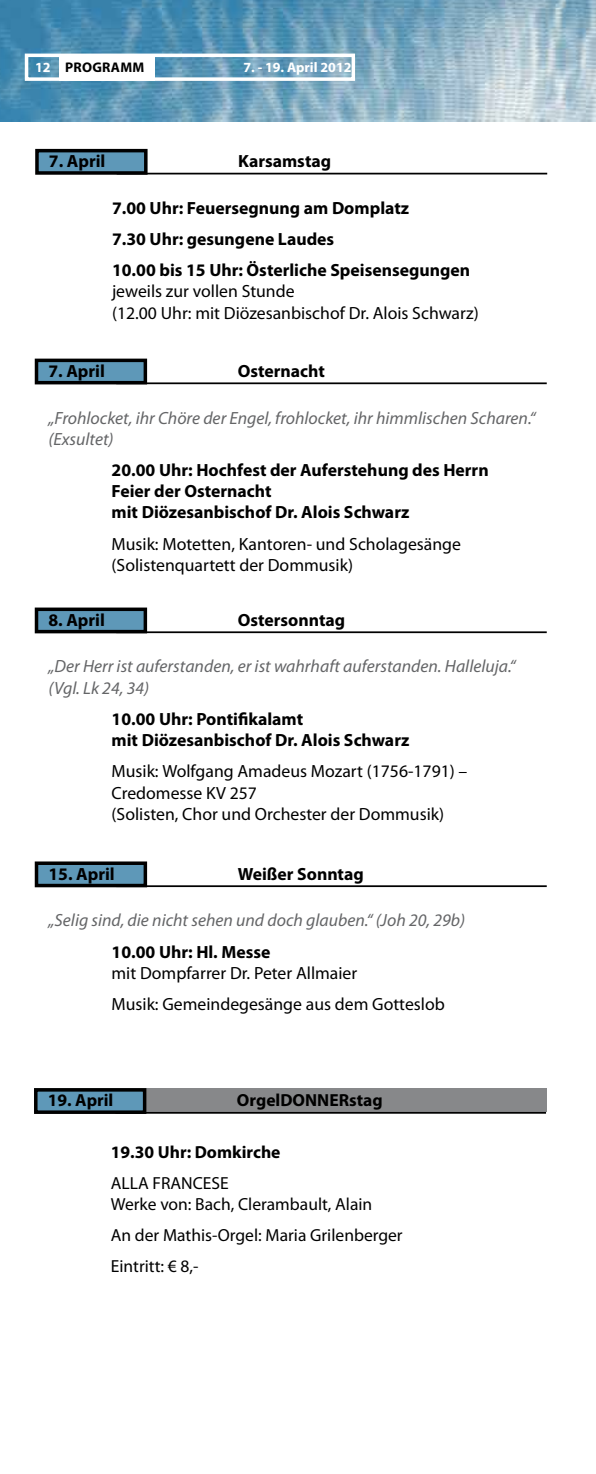
<style>
.page{position:relative;width:596px;height:1474px;background:#fff}
.page>*{position:absolute;margin:0;border:0;box-sizing:border-box;transform-origin:0 0}
.t1{font:700 17.68px/21.2px "Myriad Pro";color:#000}
.t2{font:17.68px/21.2px "Myriad Pro";color:#000}
.t3{font:italic 17.68px/21.2px "Myriad Pro";color:#646567}
.t4{font:17.5px/21px "Myriad Pro";color:#000}
.t5{font:700 17.5px "Myriad Pro";color:#000}
.t6{font:700 14px "Myriad Pro";color:#fff}
.t7{font:700 14px "Myriad Pro";letter-spacing:.02em;color:#000}
.s1{color:#fff}
</style>
<div class="page">
<img style="left:0;top:0;width:595px;height:121px">
<div style="left:25px;top:54px;width:330px;height:27px;border:4px solid #fff"></div>
<div style="left:59px;top:55px;width:96px;height:25px;background:#fff"></div>
<hr style="left:116px;top:382px;width:430px;height:2px;background:#000">
<div style="left:36px;top:360px;width:109px;height:23px;background:#5e98b8"></div>
<div style="left:35px;top:358px;width:112px;height:26px;border:4px solid #000"></div>
<hr style="left:117px;top:173px;width:430px;height:1px;background:#000">
<div style="left:37px;top:151px;width:109px;height:22px;background:#5e98b8"></div>
<div style="left:35px;top:149px;width:112px;height:26px;border:4px solid #000"></div>
<hr style="left:116px;top:631px;width:430px;height:2px;background:#000">
<div style="left:36px;top:609px;width:109px;height:22px;background:#5e98b8"></div>
<div style="left:35px;top:607px;width:112px;height:26px;border:4px solid #000"></div>
<hr style="left:116px;top:885px;width:430px;height:2px;background:#000">
<div style="left:36px;top:863px;width:109px;height:22px;background:#5e98b8"></div>
<div style="left:35px;top:861px;width:112px;height:26px;border:4px solid #000"></div>
<div style="left:34px;top:1088px;width:512px;height:23px;background:#87888a"></div>
<hr style="left:115px;top:1111px;width:430px;height:2px;background:#000">
<div style="left:36px;top:1089px;width:108px;height:23px;background:#5e98b8"></div>
<div style="left:34px;top:1088px;width:112px;height:25px;border:4px solid #000"></div>
<p class="t7" style="left:35px;top:58px;width:111px"><span class="s1">12</span> Programm</p>
<p class="t6" style="left:243px;top:58px;width:109px">7. - 19. April 2012</p>
<p class="t1" style="left:49px;top:150px;width:94px">7. April K</p>
<p class="t1" style="left:249px;top:150px;width:84px">arsamstag</p>
<p class="t1" style="left:112px;top:192px;width:359px;line-height:31.2px">7.00 Uhr: Feuersegnung am Domplatz<br>7.30 Uhr: gesungene Laudes<br>10.00 bis 15 Uhr: Österliche Speisensegungen</p>
<p class="t2" style="left:112px;top:281px;width:368px">jeweils zur vollen Stunde<br>(12.00 Uhr: mit Diözesanbischof Dr. Alois Schwarz)</p>
<p class="t1" style="left:48px;top:360px;width:58px">7. April</p>
<p class="t1" style="left:237px;top:360px;width:89px">Osternacht</p>
<p class="t3" style="left:48px;top:407px;width:488px">„Frohlocket, ihr Chöre der Engel, frohlocket, ihr himmlischen Scharen.“ (Exsultet)</p>
<p class="t1" style="left:111px;top:459px;width:378px">20.00 Uhr: Hochfest der Auferstehung des Herrn<br>Feier der Osternacht<br>mit Diözesanbischof Dr. Alois Schwarz</p>
<p class="t2" style="left:111px;top:533px;width:351px">Musik: Motetten, Kantoren- und Scholagesänge (Solistenquartett der Dommusik)</p>
<p class="t1" style="left:48px;top:608px;width:58px">8. April</p>
<p class="t1" style="left:237px;top:608px;width:109px">Ostersonntag</p>
<p class="t3" style="left:48px;top:655px;width:468px">„Der Herr ist auferstanden, er ist wahrhaft auferstanden. Halleluja.“ (Vgl. Lk 24, 34)</p>
<p class="t1" style="left:111px;top:707px;width:299px">10.00 Uhr: Pontifikalamt<br>mit Diözesanbischof Dr. Alois Schwarz</p>
<p class="t2" style="left:111px;top:760px;width:357px">Musik: Wolfgang Amadeus Mozart (1756-1791) –<br>Credomesse KV 257<br>(Solisten, Chor und Orchester der Dommusik)</p>
<p class="t1" style="left:48px;top:862px;width:68px">15. April</p>
<p class="t1" style="left:237px;top:862px;width:127px">Weißer Sonntag</p>
<p class="t3" style="left:48px;top:909px;width:418px">„Selig sind, die nicht sehen und doch glauben.“ (Joh 20, 29b)</p>
<p class="t1" style="left:111px;top:940px;width:160px">10.00 Uhr: Hl. Messe</p>
<p class="t2" style="left:111px;top:957px;width:334px;line-height:31.2px">mit Dompfarrer Dr. Peter Allmaier<br>Musik: Gemeindegesänge aus dem Gotteslob</p>
<p class="t5" style="left:48px;top:1088px;width:67px">19. April</p>
<p class="t5" style="left:237px;top:1088px;width:80px">OrgelDONNER</p>
<p class="t5" style="left:349px;top:1088px;width:35px">stag</p>
<p class="t5" style="left:111px;top:1140px;width:171px">19.30 Uhr: Domkirche</p>
<p class="t4" style="left:111px;top:1172px;width:263px">ALLA FRANCESE<br>Werke von: Bach, Clerambault, Alain</p>
<p class="t4" style="left:111px;top:1219px;width:293px;line-height:30.8px">An der Mathis-Orgel: Maria Grilenberger<br>Eintritt: € 8,-</p>
</div>
